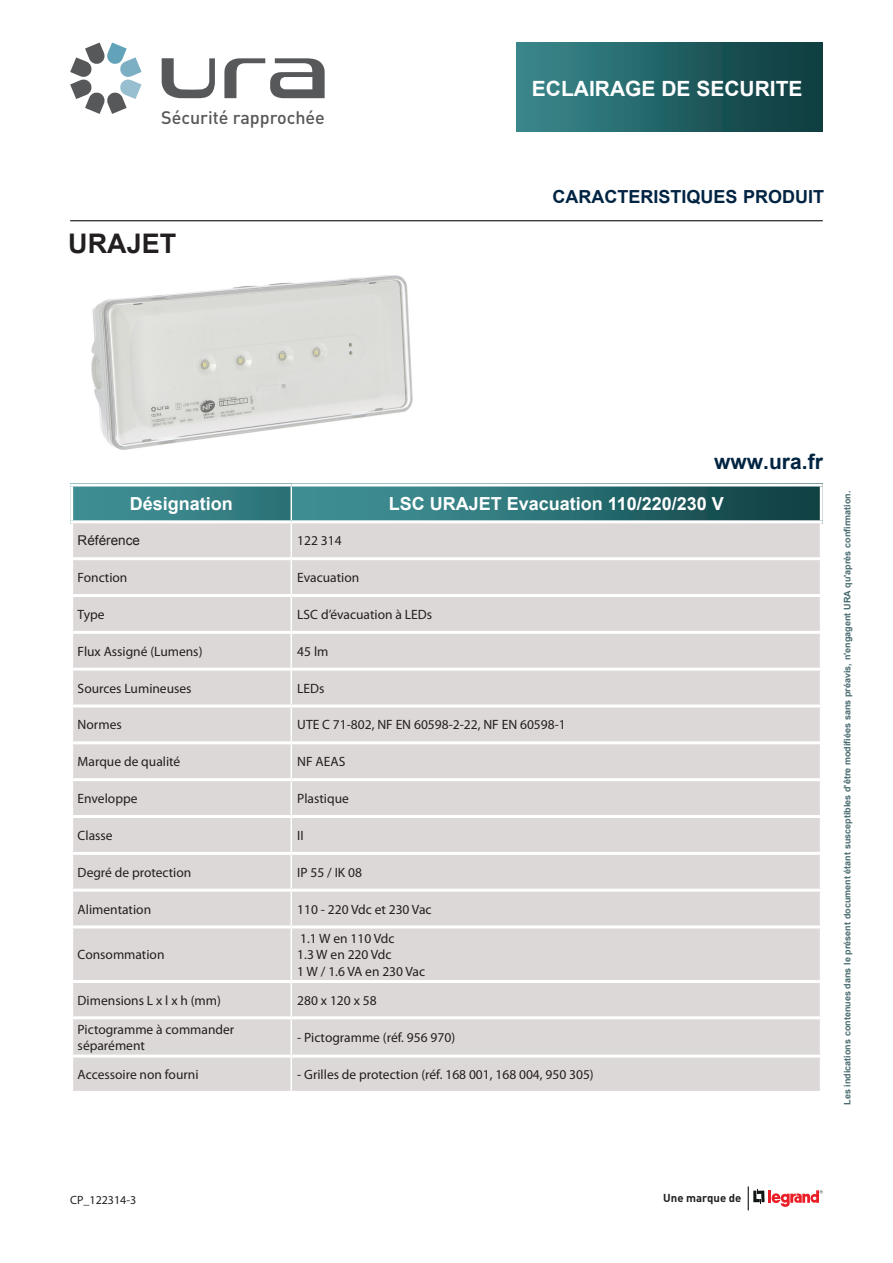
<style>
.page{position:relative;width:893px;height:1263px;background:#fff}
.page>*{position:absolute;margin:0;border:0;box-sizing:border-box;transform-origin:0 0}
.titre-produit{font:700 27px "Arial";color:#231f20}
.Coordonnées{font:700 21px "Arial";color:#fff}
.t1{font:700 21px "Arial";color:#002442}
.t2{font:700 18px "Arial";color:#fff}
.t3{font:700 18px "Arial";color:#002442}
.t4{font:500 17.85px "DIN Pro";color:#57585a}
.t5{font:13.5px "Myriad Pro";color:#231f20}
.t6{font:13.5px "Arial";color:#231f20}
.pied-de-page-suite{font:12px "Myriad Pro";color:#231f20}
.t7{font:700 11.4px "DIN Pro";color:#231f20}
.t8{font:700 9px "Arial";color:#486b6f}
</style>
<div class="page">
<hr style="left:70px;top:220px;width:753px;height:1px;background:#231f20">
<svg style="left:748px;top:1186px;width:75px;height:24px"></svg>
<svg style="left:162px;top:58px;width:53px;height:40px"></svg>
<svg style="left:70px;top:43px;width:72px;height:71px"></svg>
<svg style="left:224px;top:58px;width:101px;height:40px"></svg>
<div style="left:517px;top:43px;width:306px;height:89px;background:linear-gradient(to right,#3a898e,#0b393c)"></div>
<img style="left:91px;top:275px;width:322px;height:175px">
<div style="left:293px;top:483px;width:530px;height:41px;background:linear-gradient(to right,#44999e,#104144)"></div>
<div style="left:70px;top:483px;width:221px;height:41px;background:linear-gradient(to right,#419297,#2d7477)"></div>
<div style="left:73px;top:523px;width:747px;height:568px;background:#dcd8d7"></div>
<hr style="left:291px;top:523px;width:1px;height:34px;background:#fff">
<hr style="left:291px;top:560px;width:1px;height:34px;background:#fff">
<hr style="left:291px;top:597px;width:1px;height:34px;background:#fff">
<hr style="left:291px;top:634px;width:1px;height:34px;background:#fff">
<hr style="left:291px;top:671px;width:1px;height:33px;background:#fff">
<hr style="left:291px;top:707px;width:1px;height:34px;background:#fff">
<hr style="left:291px;top:744px;width:1px;height:34px;background:#fff">
<hr style="left:291px;top:781px;width:1px;height:34px;background:#fff">
<hr style="left:291px;top:818px;width:1px;height:34px;background:#fff">
<hr style="left:291px;top:855px;width:1px;height:34px;background:#fff">
<hr style="left:291px;top:892px;width:1px;height:33px;background:#fff">
<hr style="left:291px;top:928px;width:1px;height:52px;background:#fff">
<hr style="left:291px;top:983px;width:1px;height:33px;background:#fff">
<hr style="left:291px;top:1019px;width:1px;height:35px;background:#fff">
<hr style="left:291px;top:1057px;width:1px;height:34px;background:#fff">
<hr style="left:70px;top:483px;width:221px;height:3px;background:#fff">
<hr style="left:70px;top:486px;width:3px;height:34px;background:#fff">
<hr style="left:291px;top:483px;width:532px;height:3px;background:#fff">
<hr style="left:820px;top:486px;width:3px;height:34px;background:#fff">
<hr style="left:70px;top:520px;width:221px;height:3px;background:#fff">
<hr style="left:70px;top:523px;width:3px;height:34px;background:#fff">
<hr style="left:291px;top:520px;width:532px;height:3px;background:#fff">
<hr style="left:820px;top:523px;width:3px;height:34px;background:#fff">
<hr style="left:70px;top:557px;width:221px;height:3px;background:#fff">
<hr style="left:291px;top:557px;width:532px;height:3px;background:#fff">
<hr style="left:70px;top:594px;width:221px;height:3px;background:#fff">
<hr style="left:291px;top:594px;width:532px;height:3px;background:#fff">
<hr style="left:70px;top:631px;width:221px;height:3px;background:#fff">
<hr style="left:291px;top:631px;width:532px;height:3px;background:#fff">
<hr style="left:70px;top:668px;width:221px;height:3px;background:#fff">
<hr style="left:291px;top:668px;width:532px;height:3px;background:#fff">
<hr style="left:70px;top:704px;width:221px;height:3px;background:#fff">
<hr style="left:291px;top:704px;width:532px;height:3px;background:#fff">
<hr style="left:70px;top:741px;width:221px;height:3px;background:#fff">
<hr style="left:291px;top:741px;width:532px;height:3px;background:#fff">
<hr style="left:70px;top:778px;width:221px;height:3px;background:#fff">
<hr style="left:291px;top:778px;width:532px;height:3px;background:#fff">
<hr style="left:70px;top:815px;width:221px;height:3px;background:#fff">
<hr style="left:291px;top:815px;width:532px;height:3px;background:#fff">
<hr style="left:70px;top:852px;width:221px;height:3px;background:#fff">
<hr style="left:291px;top:852px;width:532px;height:3px;background:#fff">
<hr style="left:70px;top:889px;width:221px;height:3px;background:#fff">
<hr style="left:291px;top:889px;width:532px;height:3px;background:#fff">
<hr style="left:70px;top:925px;width:221px;height:3px;background:#fff">
<hr style="left:291px;top:925px;width:532px;height:3px;background:#fff">
<hr style="left:70px;top:980px;width:221px;height:3px;background:#fff">
<hr style="left:291px;top:980px;width:532px;height:3px;background:#fff">
<hr style="left:70px;top:1016px;width:221px;height:3px;background:#fff">
<hr style="left:291px;top:1016px;width:532px;height:3px;background:#fff">
<hr style="left:70px;top:1054px;width:221px;height:3px;background:#fff">
<hr style="left:291px;top:1054px;width:532px;height:3px;background:#fff">
<h3 class="t4" style="left:161px;top:103px;width:165px">Sécurité rapprochée</h3>
<p class="titre-produit" style="left:68px;top:226px;width:109px">URAJET</p>
<p class="Coordonnées" style="left:532px;top:74px;width:272px">ECLAIRAGE DE SECURITE</p>
<h3 class="t3" style="left:553px;top:185px;width:273px">CARACTERISTIQUES PRODUIT</h3>
<h2 class="t1" style="left:714px;top:448px;width:110px">www.ura.fr</h2>
<p class="t2" style="left:130px;top:492px;width:105px">Désignation</p>
<p class="t2" style="left:389px;top:492px;width:337px">LSC URAJET Evacuation 110/220/230 V</p>
<p class="t6" style="left:78px;top:532px;width:64px">Référence</p>
<p class="t5" style="left:297px;top:533px;width:46px">122 314</p>
<p class="t5" style="left:78px;top:570px;width:51px">Fonction</p>
<p class="t5" style="left:297px;top:570px;width:63px">Evacuation</p>
<p class="t5" style="left:78px;top:607px;width:28px">Type</p>
<p class="t5" style="left:297px;top:607px;width:136px">LSC d’évacuation à LEDs</p>
<p class="t5" style="left:78px;top:644px;width:126px">Flux Assigné (Lumens)</p>
<p class="t5" style="left:297px;top:644px;width:33px">45 lm</p>
<p class="t5" style="left:78px;top:681px;width:115px">Sources Lumineuses</p>
<p class="t5" style="left:297px;top:681px;width:29px">LEDs</p>
<p class="t5" style="left:78px;top:718px;width:46px">Normes</p>
<p class="t5" style="left:297px;top:718px;width:270px">UTE C 71-802, NF EN 60598-2-22, NF EN 60598-1</p>
<p class="t5" style="left:78px;top:754px;width:104px">Marque de qualité</p>
<p class="t5" style="left:297px;top:754px;width:50px">NF AEAS</p>
<p class="t5" style="left:78px;top:791px;width:61px">Enveloppe</p>
<p class="t5" style="left:297px;top:791px;width:53px">Plastique</p>
<p class="t5" style="left:78px;top:828px;width:36px">Classe</p>
<p class="t5" style="left:297px;top:828px;width:8px">II</p>
<p class="t5" style="left:78px;top:865px;width:115px">Degré de protection</p>
<p class="t5" style="left:297px;top:865px;width:66px">IP 55 / IK 08</p>
<p class="t5" style="left:78px;top:902px;width:75px">Alimentation</p>
<p class="t5" style="left:297px;top:902px;width:136px">110 - 220 Vdc et 230 Vac</p>
<p class="t5" style="left:78px;top:947px;width:88px">Consommation</p>
<p class="t5" style="left:300px;top:931px;width:96px">1.1 W en 110 Vdc</p>
<p class="t5" style="left:297px;top:947px;width:96px">1.3 W en 220 Vdc</p>
<p class="t5" style="left:297px;top:964px;width:129px">1 W / 1.6 VA en 230 Vac</p>
<p class="t5" style="left:78px;top:993px;width:145px">Dimensions L x l x h (mm)</p>
<p class="t5" style="left:297px;top:993px;width:81px">280 x 120 x 58</p>
<p class="t5" style="left:78px;top:1022px;width:158px">Pictogramme à commander</p>
<p class="t5" style="left:78px;top:1038px;width:69px">séparément</p>
<p class="t5" style="left:297px;top:1030px;width:159px">- Pictogramme (réf. 956 970)</p>
<p class="t5" style="left:78px;top:1067px;width:122px">Accessoire non fourni</p>
<p class="t5" style="left:297px;top:1067px;width:298px">- Grilles de protection (réf. 168 001, 168 004, 950 305)</p>
<p class="t8" style="left:841px;top:1105px;width:616px;rotate:-90deg">Les indications contenues dans le présent document étant susceptibles d'être modifiées sans préavis, n'engagent URA qu'après confirmation.</p>
<p class="pied-de-page-suite" style="left:70px;top:1193px;width:68px">CP_122314-3</p>
<p class="t7" style="left:663px;top:1188px;width:80px">Une marque de</p>
</div>
